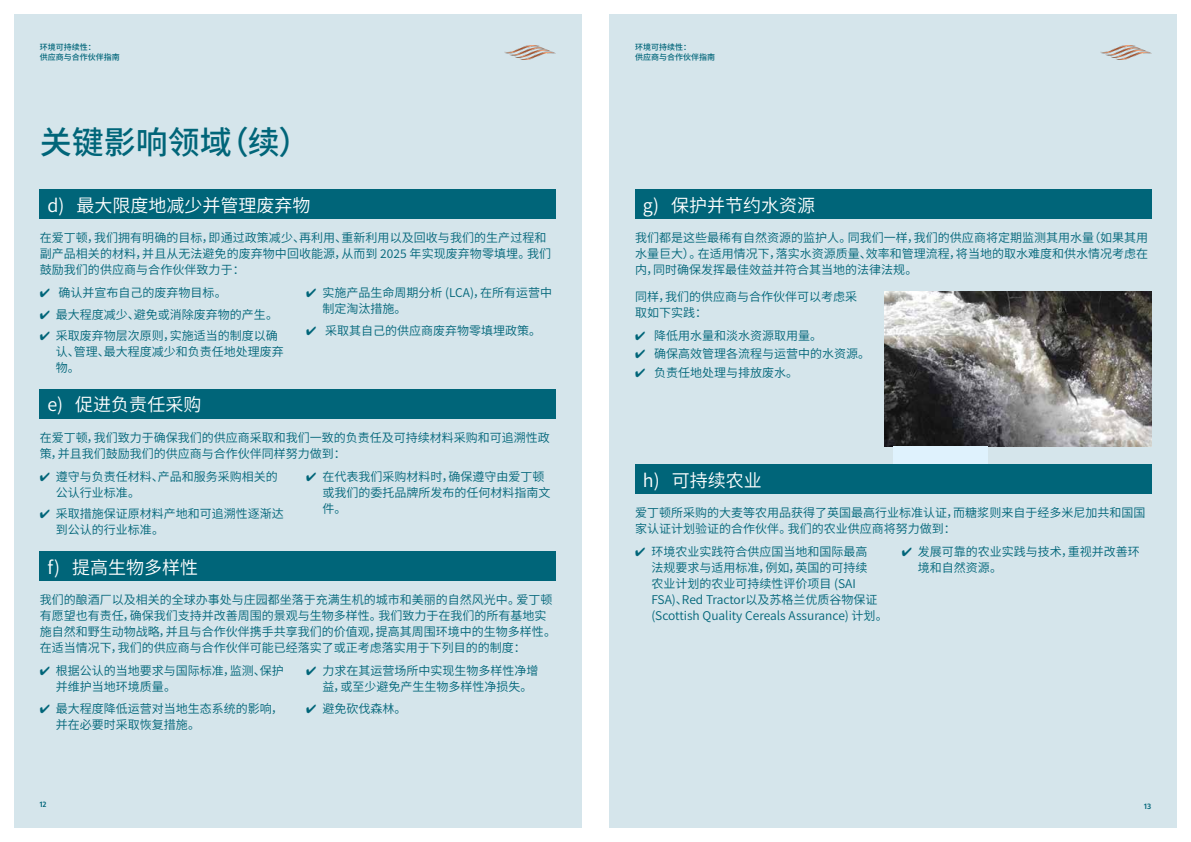
<style>
.page{position:relative;width:1191px;height:842px;background:#fff}
.page>*{position:absolute;margin:0;border:0;box-sizing:border-box;transform-origin:0 0}
.t1{font:500 32px "Source Han Sans CN";color:#006579}
.t2{font:18px "Source Han Sans CN";color:#fff}
.t3{font:12px/16px "Source Han Sans CN";color:#006579}
.t4{font:500 8px/9.6px "Source Han Sans CN";color:#006579}
.t5{font:500 8px "Sanomat Sans Text";color:#006579}
</style>
<div class="page">
<div style="left:14px;top:14px;width:567px;height:814px;background:#d5e5eb"></div>
<div style="left:609px;top:14px;width:567px;height:814px;background:#d5e5eb"></div>
<img style="left:884px;top:291px;width:267px;height:156px">
<img style="left:505px;top:45px;width:51px;height:15px">
<img style="left:1100px;top:45px;width:51px;height:15px">
<div style="left:40px;top:190px;width:516px;height:29px;background:#006579"></div>
<div style="left:635px;top:190px;width:516px;height:29px;background:#006579"></div>
<div style="left:40px;top:389px;width:516px;height:30px;background:#006579"></div>
<div style="left:635px;top:465px;width:516px;height:29px;background:#006579"></div>
<div style="left:40px;top:551px;width:516px;height:30px;background:#006579"></div>
<div style="left:893px;top:447px;width:94px;height:17px;background:#dff2fd"></div>
<p class="t4" style="left:40px;top:42px;width:81px">环境可持续性：<br>供应商与合作伙伴指南</p>
<p class="t4" style="left:635px;top:42px;width:81px">环境可持续性：<br>供应商与合作伙伴指南</p>
<h1 class="t1" style="left:40px;top:125px;width:272px">关键影响领域（续）</h1>
<h2 class="t2" style="left:47px;top:195px;width:265px">d) 最大限度地减少并管理废弃物</h2>
<p class="t3" style="left:40px;top:230px;width:513px">在爱丁顿，我们拥有明确的目标，即通过政策减少、再利用、重新利用以及回收与我们的生产过程和副产品相关的材料，并且从无法避免的废弃物中回收能源，从而到 2025 年实现废弃物零填埋。我们鼓励我们的供应商与合作伙伴致力于：</p>
<p class="t3" style="left:322px;top:285px;width:231px;text-indent:-16px">✔ 实施产品生命周期分析 (LCA)，在所有运营中制定淘汰措施。</p>
<p class="t3" style="left:306px;top:322px;width:236px">✔ 采取其自己的供应商废弃物零填埋政策。</p>
<p class="t3" style="left:40px;top:285px;width:188px">✔ 确认并宣布自己的废弃物目标。</p>
<p class="t3" style="left:40px;top:307px;width:240px">✔ 最大程度减少、避免或消除废弃物的产生。</p>
<p class="t3" style="left:56px;top:328px;width:230px;text-indent:-16px">✔ 采取废弃物层次原则，实施适当的制度以确认、管理、最大程度减少和负责任地处理废弃物。</p>
<h2 class="t2" style="left:47px;top:395px;width:155px">e) 促进负责任采购</h2>
<p class="t3" style="left:40px;top:430px;width:511px">在爱丁顿，我们致力于确保我们的供应商采取和我们一致的负责任及可持续材料采购和可追溯性政策，并且我们鼓励我们的供应商与合作伙伴同样努力做到：</p>
<p class="t3" style="left:322px;top:469px;width:229px;text-indent:-16px">✔ 在代表我们采购材料时，确保遵守由爱丁顿或我们的委托品牌所发布的任何材料指南文件。</p>
<p class="t3" style="left:56px;top:469px;width:224px;text-indent:-16px">✔ 遵守与负责任材料、产品和服务采购相关的公认行业标准。</p>
<p class="t3" style="left:56px;top:506px;width:230px;text-indent:-16px">✔ 采取措施保证原材料产地和可追溯性逐渐达到公认的行业标准。</p>
<h2 class="t2" style="left:47px;top:557px;width:152px">f) 提高生物多样性</h2>
<p class="t3" style="left:40px;top:592px;width:518px">我们的酿酒厂以及相关的全球办事处与庄园都坐落于充满生机的城市和美丽的自然风光中。爱丁顿有愿望也有责任，确保我们支持并改善周围的景观与生物多样性。我们致力于在我们的所有基地实施自然和野生动物战略，并且与合作伙伴携手共享我们的价值观，提高其周围环境中的生物多样性。在适当情况下，我们的供应商与合作伙伴可能已经落实了或正考虑落实用于下列目的的制度：</p>
<p class="t3" style="left:322px;top:663px;width:217px;text-indent:-16px">✔ 力求在其运营场所中实现生物多样性净增益，或至少避免产生生物多样性净损失。</p>
<p class="t3" style="left:306px;top:700px;width:102px">✔ 避免砍伐森林。</p>
<p class="t3" style="left:56px;top:663px;width:230px;text-indent:-16px">✔ 根据公认的当地要求与国际标准，监测、保护并维护当地环境质量。</p>
<p class="t3" style="left:56px;top:700px;width:229px;text-indent:-16px">✔ 最大程度降低运营对当地生态系统的影响，并在必要时采取恢复措施。</p>
<h2 class="t2" style="left:643px;top:195px;width:174px">g) 保护并节约水资源</h2>
<p class="t3" style="left:635px;top:230px;width:514px;text-align:justify">我们都是这些最稀有自然资源的监护人。同我们一样，我们的供应商将定期监测其用水量（如果其用水量巨大）。在适用情况下，落实水资源质量、效率和管理流程，将当地的取水难度和供水情况考虑在内，同时确保发挥最佳效益并符合其当地的法律法规。</p>
<p class="t3" style="left:635px;top:289px;width:223px">同样，我们的供应商与合作伙伴可以考虑采取如下实践：</p>
<p class="t3" style="left:635px;top:327px;width:188px">✔ 降低用水量和淡水资源取用量。</p>
<p class="t3" style="left:635px;top:346px;width:236px">✔ 确保高效管理各流程与运营中的水资源。</p>
<p class="t3" style="left:635px;top:365px;width:164px">✔ 负责任地处理与排放废水。</p>
<h2 class="t2" style="left:643px;top:470px;width:120px">h) 可持续农业</h2>
<p class="t3" style="left:635px;top:505px;width:511px">爱丁顿所采购的大麦等农用品获得了英国最高行业标准认证，而糖浆则来自于经多米尼加共和国国家认证计划验证的合作伙伴。我们的农业供应商将努力做到：</p>
<p class="t3" style="left:918px;top:544px;width:223px;text-indent:-16px">✔ 发展可靠的农业实践与技术，重视并改善环境和自然资源。</p>
<p class="t3" style="left:651px;top:544px;width:238px;text-indent:-16px">✔ 环境农业实践符合供应国当地和国际最高<br>法规要求与适用标准，例如，英国的可持续<br>农业计划的农业可持续性评价项目 (SAI<br>FSA)、Red Tractor以及苏格兰优质谷物保证(Scottish Quality Cereals Assurance) 计划。</p>
<p class="t5" style="left:40px;top:798px;width:8px">12</p>
<p class="t5" style="left:1144px;top:800px;width:9px">13</p>
</div>
